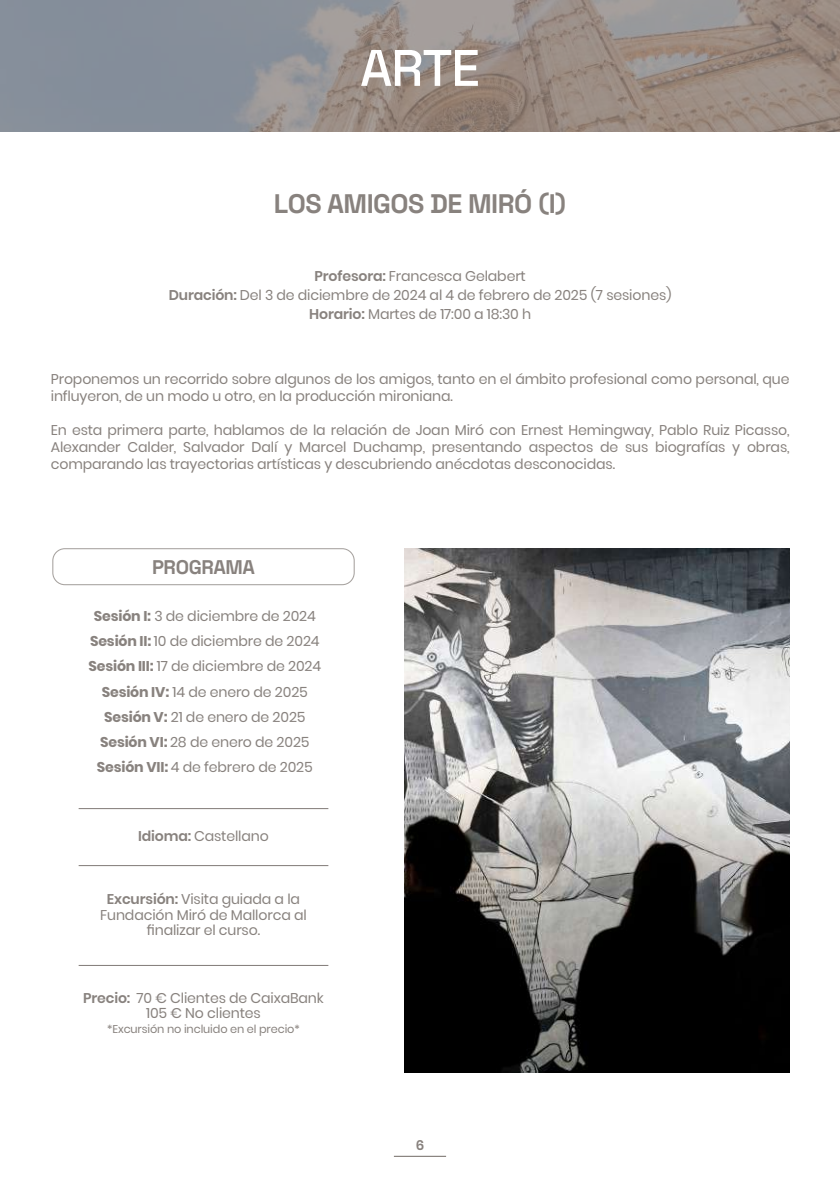
<style>
.page{position:relative;width:840px;height:1191px;background:#fff}
.page>*{position:absolute;margin:0;border:0;box-sizing:border-box;transform-origin:0 0}
.t1{font:300 51.2px "Space Grotesk";color:#fff}
.t2{font:300 26.8px "Space Grotesk";letter-spacing:-.02em;color:#88827e}
.t3{font:300 19.8px "Space Grotesk";letter-spacing:-.02em;color:#88827e}
.t4{font:14.2px/25.2px "Poppins";letter-spacing:-.01em;color:#88827e;text-align:center}
.t5{font:600 13.6px "Poppins";color:#88827e}
.t6{font:11.2px "Poppins";letter-spacing:-.01em;color:#88827e}
.s1{font-weight:600}
.s2{font-weight:700}
</style>
<div class="page">
<hr style="left:393px;top:1155px;width:53px;height:2px;background:#88827e">
<img style="left:404px;top:548px;width:385px;height:524px">
<hr style="left:79px;top:808px;width:249px;height:1px;background:#88827e">
<hr style="left:79px;top:865px;width:249px;height:1px;background:#88827e">
<hr style="left:79px;top:965px;width:249px;height:1px;background:#88827e">
<div style="left:52px;top:548px;width:302px;height:37px;border:1px solid #88827e;border-radius:12px"></div>
<svg style="left:0;top:0;width:839px;height:131px;background:#928d8c"></svg>
<h1 class="t1" style="left:360px;top:31px;width:121px">ARTE</h1>
<h2 class="t2" style="left:274px;top:184px;width:294px">LOS AMIGOS DE MIRÓ (I)</h2>
<p class="t4" style="left:169px;top:266px;width:504px;line-height:19.2px"><span class="s1">Profesora:</span> Francesca Gelabert<br><span class="s1">Duración:</span> Del 3 de diciembre de 2024 al 4 de febrero de 2025 (7 sesiones)<br><span class="s1">Horario:</span> Martes de 17:00 a 18:30 h</p>
<p class="t4" style="left:51px;top:371px;width:739px;line-height:17px;text-align:left">Proponemos un recorrido sobre algunos de los amigos, tanto en el ámbito profesional como personal, que influyeron, de un modo u otro, en la producción mironiana.</p>
<p class="t4" style="left:51px;top:421px;width:739px;line-height:17px;text-align:justify">En esta primera parte, hablamos de la relación de Joan Miró con Ernest Hemingway, Pablo Ruiz Picasso, Alexander Calder, Salvador Dalí y Marcel Duchamp, presentando aspectos de sus biografías y obras, comparando las trayectorias artísticas y descubriendo anécdotas desconocidas.</p>
<h3 class="t3" style="left:152px;top:552px;width:104px">PROGRAMA</h3>
<p class="t4" style="left:88px;top:603px;width:234px"><span class="s2">Sesión I:</span> 3 de diciembre de 2024<br><span class="s2">Sesión II:</span> 10 de diciembre de 2024<br><span class="s2">Sesión III:</span> 17 de diciembre de 2024<br><span class="s2">Sesión IV:</span> 14 de enero de 2025<br><span class="s2">Sesión V:</span> 21 de enero de 2025<br><span class="s2">Sesión VI:</span> 28 de enero de 2025<br><span class="s2">Sesión VII:</span> 4 de febrero de 2025</p>
<p class="t4" style="left:138px;top:824px;width:132px"><span class="s1">Idioma:</span> Castellano</p>
<p class="t4" style="left:100px;top:892px;width:208px;line-height:15.2px"><span class="s1">Excursión:</span> Visita guiada a la<br>Fundación Miró de Mallorca al finalizar el curso.</p>
<p class="t4" style="left:83px;top:990px;width:242px;line-height:15.2px"><span class="s1">Precio:</span> 70 € Clientes de CaixaBank<br>105 € No clientes</p>
<p class="t6" style="left:107px;top:1023px;width:194px">*Excursión no incluido en el precio*</p>
<p class="t5" style="left:415px;top:1137px;width:10px">6</p>
</div>
